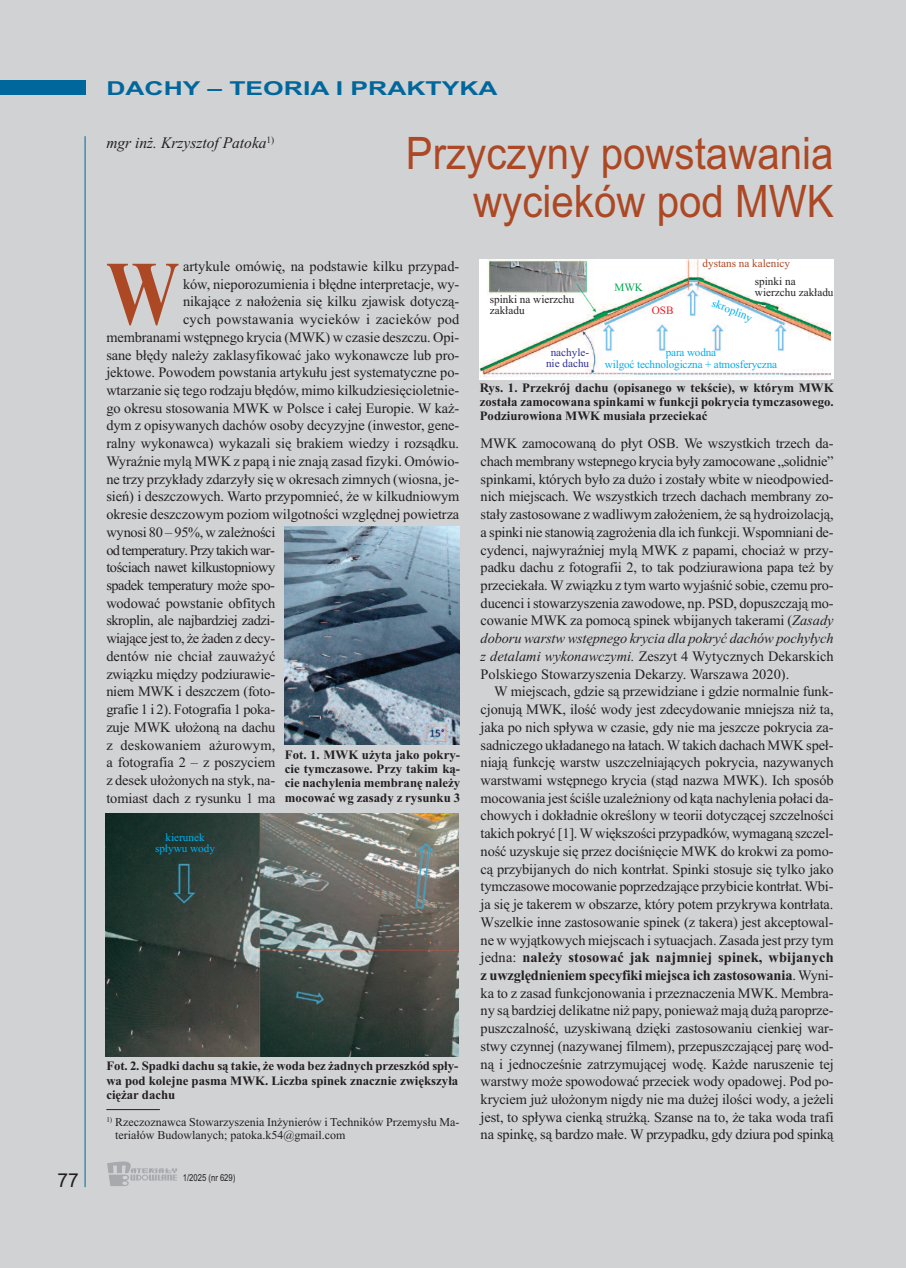
<style>
.page{position:relative;width:906px;height:1268px;background:#fff}
.page>*{position:absolute;margin:0;border:0;box-sizing:border-box;transform-origin:0 0}
.t1{font:700 91.05px "Times New Roman";color:#ac4824;scale:.8 1}
.t2{font:44.7px/47.7px "Arial";color:#ac4824;text-align:right;scale:.9 1}
.t3{font:700 19.2px "Arial";color:#00679d;scale:1.38 1}
.t4{font:19.2px "Arial";color:#231f20}
.t5{font:italic 16.05px "Times New Roman";color:#231f20}
.t6{font:14.4px/17.7px "Times New Roman";letter-spacing:-.005em;color:#231f20;text-align:justify}
.t7{font:14.4px "Times New Roman";letter-spacing:-.03em;color:#231f20}
.t8{font:14.4px "Times New Roman";letter-spacing:.015em;color:#231f20}
.t9{font:14.4px "Times New Roman";letter-spacing:-.04em;color:#231f20}
.t10{font:700 12.75px/14.4px "Times New Roman";color:#231f20;text-align:justify}
.t11{font:12px/12.8px "Times New Roman";color:#231f20}
.t12{font:11.25px/11.2px "Times New Roman";letter-spacing:-.015em;color:#00aeef;text-align:center}
.t13{font:11.25px/11.2px "Times New Roman";color:#231f20}
.t14{font:11.25px "Times New Roman";color:#ac4824}
.t15{font:11.25px/11.2px "Times New Roman";color:#2e3092;text-align:center}
.t16{font:11.25px "Times New Roman";color:#00a54f}
.t17{font:11.25px "Times New Roman";color:#ee1d23}
.t18{font:9.6px "Arial";color:#231f20;scale:.8 1}
.s1{font-style:italic}
.s2{font-weight:700}
</style>
<div class="page">
<div style="left:0;top:0;width:906px;height:1267px;background:#d1d2d4"></div>
<div style="left:0;top:81px;width:85px;height:14px;background:#00679d"></div>
<hr style="left:85px;top:136px;width:1px;height:1050px;background:#00679d">
<svg style="left:107px;top:1161px;width:70px;height:24px"></svg>
<hr style="left:106px;top:1108px;width:54px;height:1px;background:#231f20">
<img style="left:285px;top:526px;width:174px;height:218px">
<img style="left:106px;top:813px;width:353px;height:243px">
<img style="left:480px;top:259px;width:351px;height:120px">
<div style="left:490px;top:295px;width:88px;height:22px;background:#fff"></div>
<div style="left:755px;top:277px;width:78px;height:22px;background:#fff"></div>
<div style="left:702px;top:259px;width:92px;height:11px;background:#fff"></div>
<div style="left:614px;top:283px;width:29px;height:11px;background:#fff"></div>
<div style="left:652px;top:306px;width:23px;height:11px;background:#fff"></div>
<svg style="left:710px;top:298px;width:43px;height:26px"></svg>
<h3 class="t4" style="left:57px;top:1168px;width:23px">77</h3>
<h3 class="t3" style="left:106px;top:77px;width:285px">DACHY – TEORIA I PRAKTYKA</h3>
<p class="t5" style="left:106px;top:133px;width:170px">mgr inż. Krzysztof Patoka<sup>1)</sup></p>
<h2 class="t2" style="left:406px;top:129px;width:477px">Przyczyny powstawania wycieków pod MWK</h2>
<h1 class="t1" style="left:106px;top:239px;width:92px">W</h1>
<p class="t6" style="left:183px;top:257px;width:278px">artykule omówię, na podstawie kilku przypad-</p>
<p class="t6" style="left:183px;top:275px;width:278px">ków, nieporozumienia i błędne interpretacje, wy-</p>
<p class="t6" style="left:183px;top:292px;width:278px">nikające z nałożenia się kilku zjawisk dotyczą-</p>
<p class="t8" style="left:183px;top:310px;width:278px">cych powstawania wycieków i zacieków pod</p>
<p class="t6" style="left:106px;top:328px;width:354px">membranami wstępnego krycia (MWK) w czasie deszczu. Opi-</p>
<p class="t6" style="left:106px;top:345px;width:354px">sane błędy należy zaklasyfikować jako wykonawcze lub pro-</p>
<p class="t6" style="left:106px;top:363px;width:354px">jektowe. Powodem powstania artykułu jest systematyczne po-</p>
<p class="t6" style="left:106px;top:381px;width:354px">wtarzanie się tego rodzaju błędów, mimo kilkudziesięcioletnie-</p>
<p class="t6" style="left:106px;top:399px;width:354px">go okresu stosowania MWK w Polsce i całej Europie. W każ-</p>
<p class="t6" style="left:106px;top:416px;width:354px">dym z opisywanych dachów osoby decyzyjne (inwestor, gene-</p>
<p class="t6" style="left:106px;top:434px;width:354px">ralny wykonawca) wykazali się brakiem wiedzy i rozsądku.</p>
<p class="t6" style="left:106px;top:452px;width:354px">Wyraźnie mylą MWK z papą i nie znają zasad fizyki. Omówio-</p>
<p class="t6" style="left:106px;top:469px;width:354px">ne trzy przykłady zdarzyły się w okresach zimnych (wiosna, je-</p>
<p class="t6" style="left:106px;top:487px;width:354px">sień) i deszczowych. Warto przypomnieć, że w kilkudniowym</p>
<p class="t6" style="left:106px;top:505px;width:354px">okresie deszczowym poziom wilgotności względnej powietrza</p>
<p class="t6" style="left:106px;top:523px;width:170px">wynosi 80 – 95%, w zależności</p>
<p class="t9" style="left:106px;top:541px;width:170px">od temperatury. Przy takich war-</p>
<p class="t7" style="left:106px;top:558px;width:170px">tościach nawet kilkustopniowy</p>
<p class="t7" style="left:106px;top:576px;width:170px">spadek temperatury może spo-</p>
<p class="t6" style="left:106px;top:593px;width:170px">wodować powstanie obfitych</p>
<p class="t7" style="left:106px;top:612px;width:170px">skroplin, ale najbardziej zadzi-</p>
<p class="t7" style="left:106px;top:629px;width:170px">wiające jest to, że żaden z decy-</p>
<p class="t6" style="left:106px;top:647px;width:170px">dentów nie chciał zauważyć</p>
<p class="t6" style="left:106px;top:664px;width:170px">związku między podziurawie-</p>
<p class="t6" style="left:106px;top:682px;width:170px">niem MWK i deszczem (foto-</p>
<p class="t6" style="left:106px;top:700px;width:170px">grafie 1 i 2). Fotografia 1 poka-</p>
<p class="t6" style="left:106px;top:717px;width:170px">zuje MWK ułożoną na dachu</p>
<p class="t8" style="left:106px;top:736px;width:170px">z deskowaniem ażurowym,</p>
<p class="t6" style="left:106px;top:753px;width:170px">a fotografia 2 – z poszyciem</p>
<p class="t6" style="left:106px;top:771px;width:170px">z desek ułożonych na styk, na-</p>
<p class="t6" style="left:106px;top:788px;width:170px">tomiast dach z rysunku 1 ma</p>
<p class="t10" style="left:285px;top:746px;width:177px">Fot. 1. MWK użyta jako pokry&shy;cie tymczasowe. Przy takim ką&shy;cie nachylenia membranę należy mocować wg zasady z rysunku 3</p>
<p class="t12" style="left:155px;top:830px;width:61px">kierunek spływu wody</p>
<p class="t10" style="left:106px;top:1058px;width:353px">Fot. 2. Spadki dachu są takie, że woda bez żadnych przeszkód spły&shy;wa pod kolejne pasma MWK. Liczba spinek znacznie zwiększyła ciężar dachu</p>
<p class="t11" style="left:115px;top:1114px;width:346px;text-indent:-9px"><sup>1)</sup> Rzeczoznawca Stowarzyszenia Inżynierów i Techników Przemysłu Ma&shy;teriałów Budowlanych; patoka.k54@gmail.com</p>
<p class="t18" style="left:183px;top:1171px;width:67px">1/2025 (nr 629)</p>
<p class="t13" style="left:490px;top:293px;width:86px">spinki na wierzchu zakładu</p>
<p class="t15" style="left:546px;top:346px;width:45px">nachyle&shy;nie dachu</p>
<p class="t16" style="left:614px;top:280px;width:30px">MWK</p>
<p class="t14" style="left:702px;top:256px;width:89px">dystans na kalenicy</p>
<p class="t13" style="left:755px;top:275px;width:80px">spinki na wierzchu zakładu</p>
<p class="t17" style="left:652px;top:303px;width:23px">OSB</p>
<p class="t12" style="left:715px;top:297px;width:44px;rotate:22deg">skropliny</p>
<p class="t12" style="left:605px;top:347px;width:174px">para wodna<br>wilgoć technologiczna + atmosferyczna</p>
<p class="t10" style="left:480px;top:380px;width:355px">Rys. 1. Przekrój dachu (opisanego w tekście), w którym MWK została zamocowana spinkami w funkcji pokrycia tymczasowego.<br>Podziurowiona MWK musiała przeciekać</p>
<p class="t6" style="left:480px;top:434px;width:354px">MWK zamocowaną do płyt OSB. We wszystkich trzech da&shy;chach membrany wstepnego krycia były zamocowane „solidnie” spinkami, których było za dużo i zostały wbite w nieodpowied&shy;nich miejscach. We wszystkich trzech dachach membrany zo&shy;stały zastosowane z wadliwym założeniem, że są hydroizolacją, a spinki nie stanowią zagrożenia dla ich funkcji. Wspomniani de&shy;cydenci, najwyraźniej mylą MWK z papami, chociaż w przy&shy;padku dachu z fotografii 2, to tak podziurawiona papa też by przeciekała. W związku z tym warto wyjaśnić sobie, czemu pro&shy;ducenci i stowarzyszenia zawodowe, np. PSD, dopuszczają mo&shy;cowanie MWK za pomocą spinek wbijanych takerami (<span class="s1">Zasady doboru warstw wstępnego krycia dla pokryć dachów pochyłych z detalami wykonawczymi.</span> Zeszyt 4 Wytycznych Dekarskich Polskiego Stowarzyszenia Dekarzy. Warszawa 2020).</p>
<p class="t6" style="left:480px;top:682px;width:354px;text-indent:14px">W miejscach, gdzie są przewidziane i gdzie normalnie funk&shy;cjonują MWK, ilość wody jest zdecydowanie mniejsza niż ta, jaka po nich spływa w czasie, gdy nie ma jeszcze pokrycia za&shy;sadniczego układanego na łatach. W takich dachach MWK speł&shy;niają funkcję warstw uszczelniających pokrycia, nazywanych warstwami wstępnego krycia (stąd nazwa MWK). Ich sposób mocowania jest ściśle uzależniony od kąta nachylenia połaci da&shy;chowych i dokładnie określony w teorii dotyczącej szczelności takich pokryć [1]. W większości przypadków, wymaganą szczel&shy;ność uzyskuje się przez dociśnięcie MWK do krokwi za pomo&shy;cą przybijanych do nich kontrłat. Spinki stosuje się tylko jako tymczasowe mocowanie poprzedzające przybicie kontrłat. Wbi&shy;ja się je takerem w obszarze, który potem przykrywa kontrłata.<br>Wszelkie inne zastosowanie spinek (z takera) jest akceptowal&shy;ne w wyjątkowych miejscach i sytuacjach. Zasada jest przy tym jedna: <span class="s2">należy stosować jak najmniej spinek, wbijanych z uwzględnieniem specyfiki miejsca ich zastosowania</span>. Wyni&shy;ka to z zasad funkcjonowania i przeznaczenia MWK. Membra&shy;ny są bardziej delikatne niż papy, ponieważ mają dużą paroprze&shy;puszczalność, uzyskiwaną dzięki zastosowaniu cienkiej war&shy;stwy czynnej (nazywanej filmem), przepuszczającej parę wod&shy;ną i jednocześnie zatrzymującej wodę. Każde naruszenie tej warstwy może spowodować przeciek wody opadowej. Pod po&shy;kryciem już ułożonym nigdy nie ma dużej ilości wody, a jeżeli jest, to spływa cienką strużką. Szanse na to, że taka woda trafi na spinkę, są bardzo małe. W przypadku, gdy dziura pod spinką</p>
</div>
